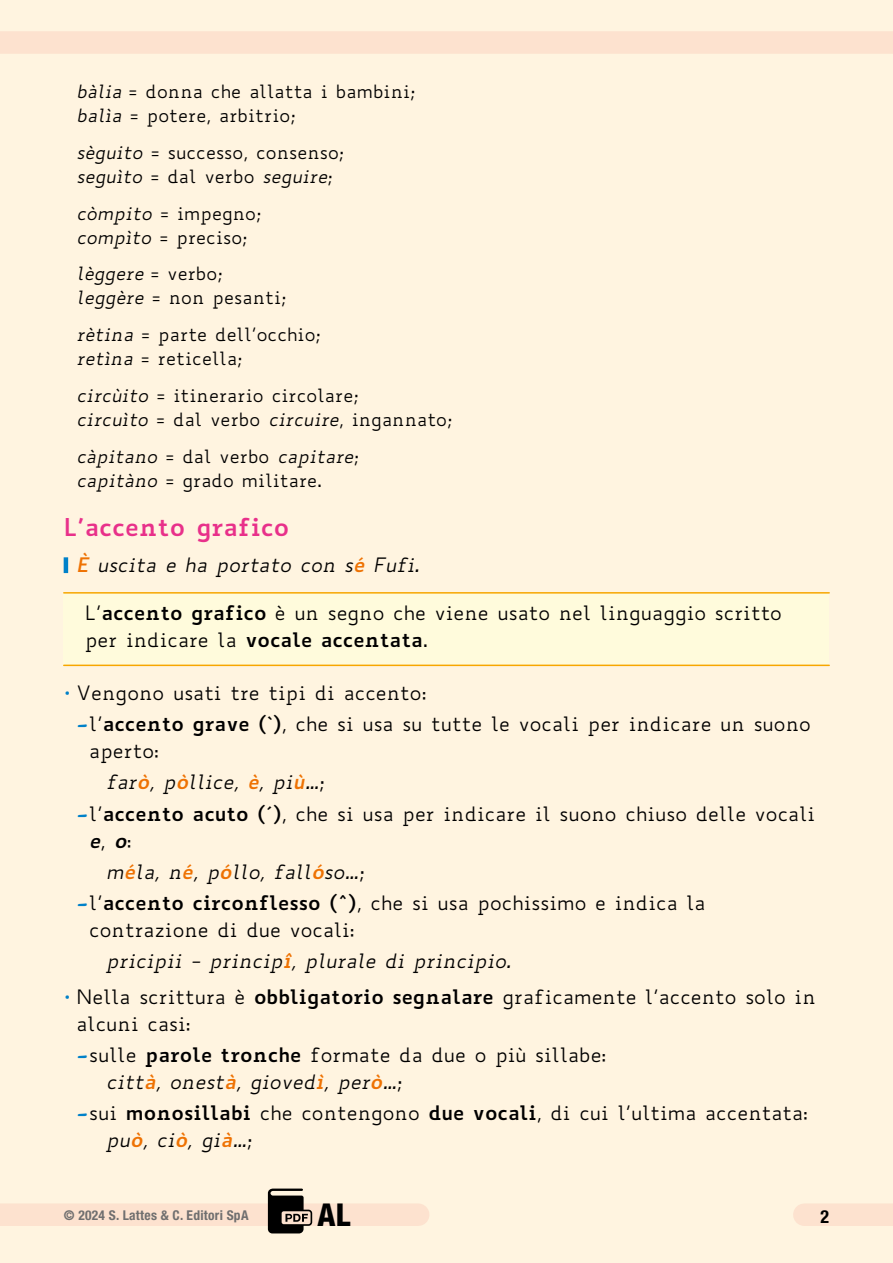
<style>
.page{position:relative;width:893px;height:1263px;background:#fff4e0}
.page>*{position:absolute;margin:0;border:0;box-sizing:border-box;transform-origin:0 0}
.t1{font:800 condensed 31.5px "Helvetica Neue LT Std";color:#000}
.t2{font:700 24px "Biancoenero";color:#e8308a}
.t3{font:19.5px/27px "Biancoenero";color:#000}
.t4{font:italic 19.5px/31.2px "Biancoenero";color:#000}
.t5{font:italic 700 19.5px "Biancoenero";color:#000}
.t6{font:18px/24px "Biancoenero";color:#000}
.t7{font:700 condensed 18px "Helvetica Neue LT Std";color:#000}
.t8{font:700 condensed 13.5px "Helvetica Neue LT Std";letter-spacing:.02em;color:#706f6f}
.s1{font-style:italic}
.s2{font-weight:700;color:#ee7203}
.s3{font-weight:700}
.s4{font-size:25.5px;color:#0081c9}
.s5{font-family:"Bello Caps Pro";color:#0081c9}
.s6{font-style:normal}
.s7{font-weight:400;font-style:normal}
.s8{font-weight:700;font-style:italic;color:#ee7203}
</style>
<div class="page">
<div style="left:0;top:1203px;width:418px;height:23px;background:#fde2cf"></div>
<div style="left:0;top:31px;width:893px;height:23px;background:#fde2cf"></div>
<hr style="left:64px;top:557px;width:4px;height:16px;background:#0081c9">
<div style="left:64px;top:593px;width:765px;height:72px;background:#fffbdc"></div>
<hr style="left:64px;top:665px;width:765px;height:1px;background:#f7a600">
<hr style="left:64px;top:592px;width:765px;height:2px;background:#f7a600">
<div style="left:804px;top:1203px;width:89px;height:23px;background:#fde2cf"></div>
<svg style="left:268px;top:1188px;width:44px;height:45px"></svg>
<p class="t6" style="left:77px;top:79px;width:341px"><span class="s1">bàlia</span> = donna che allatta i bambini; <span class="s1">balìa</span> = potere, arbitrio;</p>
<p class="t6" style="left:77px;top:140px;width:269px"><span class="s1">sèguito</span> = successo, consenso; <span class="s1">seguìto</span> = dal verbo <span class="s1">seguire</span>;</p>
<p class="t6" style="left:77px;top:201px;width:186px"><span class="s1">còmpito</span> = impegno; <span class="s1">compìto</span> = preciso;</p>
<p class="t6" style="left:77px;top:261px;width:211px"><span class="s1">lèggere</span> = verbo; <span class="s1">leggère</span> = non pesanti;</p>
<p class="t6" style="left:77px;top:322px;width:246px"><span class="s1">rètina</span> = parte dell’occhio; <span class="s1">retìna</span> = reticella;</p>
<p class="t6" style="left:77px;top:383px;width:377px"><span class="s1">circùito</span> = itinerario circolare;<br><span class="s1">circuìto</span> = dal verbo <span class="s1">circuire</span>, ingannato;</p>
<p class="t6" style="left:77px;top:444px;width:284px"><span class="s1">càpitano</span> = dal verbo <span class="s1">capitare</span>; <span class="s1">capitàno</span> = grado militare.</p>
<p class="t2" style="left:64px;top:507px;width:227px">L’accento grafico</p>
<p class="t4" style="left:77px;top:549px;width:344px"><span class="s2">È</span> uscita e ha portato con s<span class="s2">é</span> Fufi.</p>
<p class="t3" style="left:85px;top:599px;width:698px">L’<span class="s3">accento grafico</span> è un segno che viene usato nel linguaggio scritto per indicare la <span class="s3">vocale accentata</span>.</p>
<p class="t3" style="left:77px;top:677px;width:736px;line-height:31.2px;text-indent:-13px"><span class="s4">•</span> Vengono usati tre tipi di accento:<br><span class="s5">–</span>l’<span class="s3">accento grave (`)</span>, che si usa su tutte le vocali per indicare un suono</p>
<p class="t3" style="left:89px;top:737px;width:71px">aperto:</p>
<p class="t4" style="left:106px;top:766px;width:220px">far<span class="s2">ò</span>, p<span class="s2">ò</span>llice, <span class="s2">è</span>, pi<span class="s2">ù</span>…<span class="s6">;</span></p>
<p class="t3" style="left:77px;top:800px;width:740px"><span class="s5">–</span>l’<span class="s3">accento acuto (´)</span>, che si usa per indicare il suono chiuso delle vocali</p>
<p class="t5" style="left:89px;top:823px;width:44px">e<span class="s7">,</span> o<span class="s7">:</span></p>
<p class="t4" style="left:106px;top:856px;width:260px">m<span class="s2">é</span>la, n<span class="s2">é</span>, p<span class="s2">ó</span>llo, fall<span class="s2">ó</span>so…<span class="s6">;</span></p>
<p class="t3" style="left:77px;top:889px;width:631px"><span class="s5">–</span>l’<span class="s3">accento circonflesso (ˆ)</span>, che si usa pochissimo e indica la</p>
<p class="t4" style="left:106px;top:914px;width:406px;text-indent:-17px"><span class="s6">contrazione di due vocali:<br></span>pricipii - princip<span class="s2">î</span>, plurale di principio.</p>
<p class="t3" style="left:77px;top:983px;width:741px;text-indent:-13px"><span class="s4">•</span> Nella scrittura è <span class="s3">obbligatorio segnalare</span> graficamente l’accento solo in alcuni casi:</p>
<p class="t3" style="left:106px;top:1041px;width:502px;text-indent:-30px"><span class="s5">–</span>sulle <span class="s3">parole tronche</span> formate da due o più sillabe: <span class="s1">citt</span><span class="s8">à</span><span class="s1">, onest</span><span class="s8">à</span><span class="s1">, gioved</span><span class="s8">ì</span><span class="s1">, per</span><span class="s8">ò</span><span class="s1">…</span>;</p>
<p class="t3" style="left:106px;top:1099px;width:703px;text-indent:-30px"><span class="s5">–</span>sui <span class="s3">monosillabi</span> che contengono <span class="s3">due vocali</span>, di cui l’ultima accentata: <span class="s1">pu</span><span class="s8">ò</span><span class="s1">, ci</span><span class="s8">ò</span><span class="s1">, gi</span><span class="s8">à</span><span class="s1">…</span>;</p>
<p class="t8" style="left:64px;top:1206px;width:186px">© 2024 S. Lattes &amp; C. Editori SpA</p>
<h1 class="t1" style="left:318px;top:1195px;width:34px">AL</h1>
<p class="t7" style="left:820px;top:1206px;width:10px">2</p>
</div>
